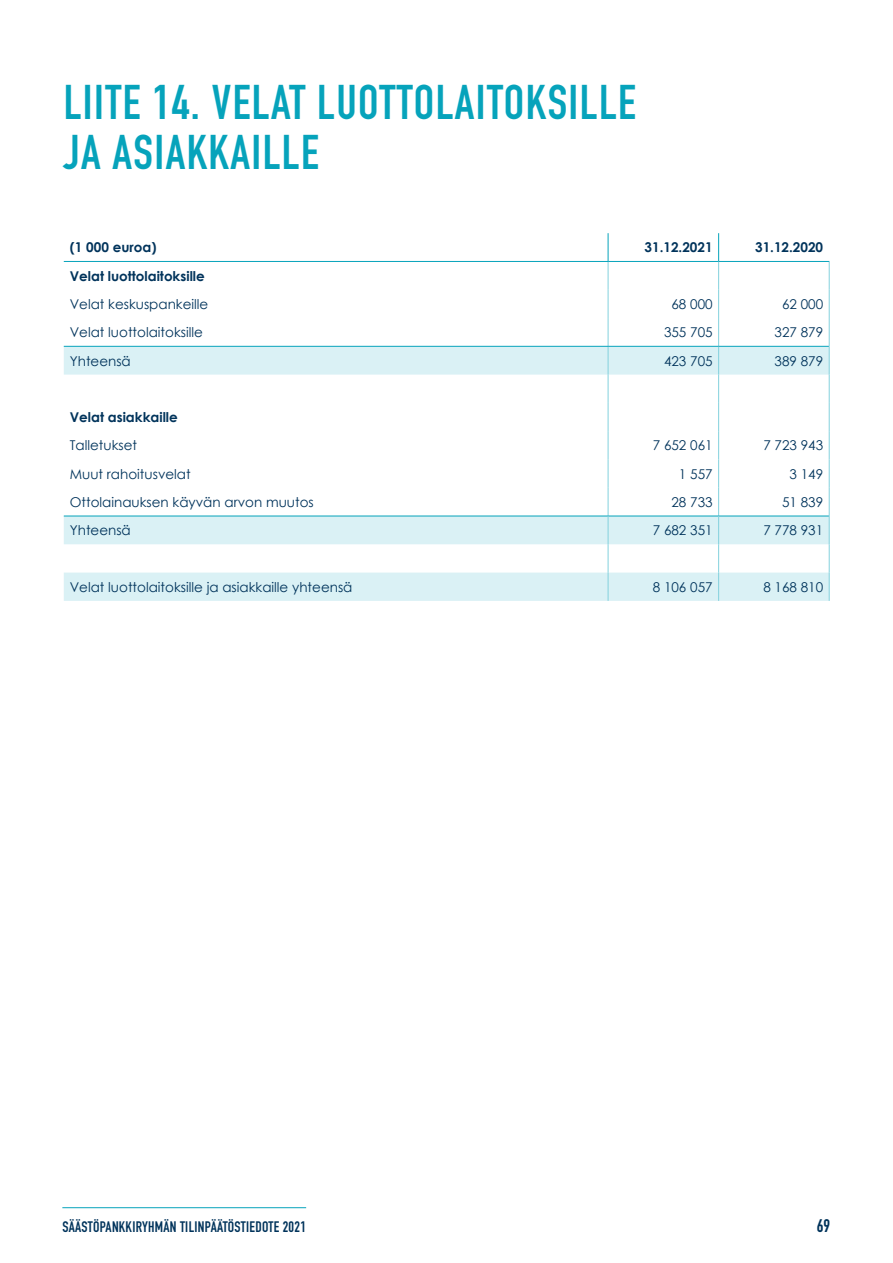
<style>
.page{position:relative;width:893px;height:1263px;background:#fff}
.page>*{position:absolute;margin:0;border:0;box-sizing:border-box;transform-origin:0 0}
.t1{font:700 48px/49.5px "DIN Condensed";letter-spacing:.03em;color:#06a3bb}
.t2{font:700 18px "DIN Condensed";color:#00335b}
.t3{font:700 15px "DIN Condensed";letter-spacing:.02em;color:#00335b}
.t4{font:13.5px "Century Gothic";color:#00335b}
.t5{font:700 13.5px "Century Gothic";color:#00335b}
</style>
<div class="page">
<hr style="left:62px;top:1207px;width:244px;height:1px;background:#06a3bb">
<svg style="left:64px;top:347px;width:765px;height:254px"></svg>
<hr style="left:64px;top:261px;width:544px;height:1px;background:#06a3bb">
<hr style="left:608px;top:261px;width:111px;height:1px;background:#06a3bb">
<hr style="left:719px;top:261px;width:110px;height:1px;background:#06a3bb">
<hr style="left:64px;top:346px;width:544px;height:1px;background:#06a3bb">
<hr style="left:608px;top:346px;width:111px;height:1px;background:#06a3bb">
<hr style="left:719px;top:346px;width:110px;height:1px;background:#06a3bb">
<hr style="left:64px;top:516px;width:544px;height:1px;background:#06a3bb">
<hr style="left:608px;top:516px;width:111px;height:1px;background:#06a3bb">
<hr style="left:719px;top:516px;width:110px;height:1px;background:#06a3bb">
<svg style="left:608px;top:233px;width:1px;height:368px"></svg>
<svg style="left:718px;top:233px;width:1px;height:368px"></svg>
<svg style="left:829px;top:262px;width:1px;height:339px"></svg>
<h1 class="t1" style="left:64px;top:77px;width:574px">LIITE 14. VELAT LUOTTOLAITOKSILLE<br>JA ASIAKKAILLE</h1>
<p class="t5" style="left:70px;top:237px;width:88px">(1 000 euroa)</p>
<p class="t5" style="left:645px;top:237px;width:70px">31.12.2021</p>
<p class="t5" style="left:755px;top:237px;width:70px">31.12.2020</p>
<p class="t5" style="left:70px;top:265px;width:136px">Velat luottolaitoksille</p>
<p class="t4" style="left:70px;top:295px;width:140px">Velat keskuspankeille</p>
<p class="t4" style="left:671px;top:295px;width:43px">68 000</p>
<p class="t4" style="left:782px;top:295px;width:43px">62 000</p>
<p class="t4" style="left:70px;top:323px;width:135px">Velat luottolaitoksille</p>
<p class="t4" style="left:664px;top:323px;width:50px">355 705</p>
<p class="t4" style="left:775px;top:323px;width:50px">327 879</p>
<p class="t4" style="left:70px;top:351px;width:63px">Yhteensä</p>
<p class="t4" style="left:664px;top:351px;width:50px">423 705</p>
<p class="t4" style="left:775px;top:351px;width:50px">389 879</p>
<p class="t5" style="left:70px;top:407px;width:109px">Velat asiakkaille</p>
<p class="t4" style="left:70px;top:436px;width:69px">Talletukset</p>
<p class="t4" style="left:653px;top:436px;width:61px">7 652 061</p>
<p class="t4" style="left:763px;top:436px;width:61px">7 723 943</p>
<p class="t4" style="left:70px;top:464px;width:122px">Muut rahoitusvelat</p>
<p class="t4" style="left:679px;top:464px;width:35px">1 557</p>
<p class="t4" style="left:789px;top:464px;width:35px">3 149</p>
<p class="t4" style="left:70px;top:493px;width:245px">Ottolainauksen käyvän arvon muutos</p>
<p class="t4" style="left:671px;top:493px;width:43px">28 733</p>
<p class="t4" style="left:782px;top:493px;width:43px">51 839</p>
<p class="t4" style="left:70px;top:521px;width:63px">Yhteensä</p>
<p class="t4" style="left:653px;top:521px;width:61px">7 682 351</p>
<p class="t4" style="left:763px;top:521px;width:61px">7 778 931</p>
<p class="t4" style="left:70px;top:577px;width:284px">Velat luottolaitoksille ja asiakkaille yhteensä</p>
<p class="t4" style="left:653px;top:577px;width:61px">8 106 057</p>
<p class="t4" style="left:763px;top:577px;width:61px">8 168 810</p>
<p class="t3" style="left:62px;top:1217px;width:245px">SÄÄSTÖPANKKIRYHMÄN TILINPÄÄTÖSTIEDOTE 2021</p>
<h2 class="t2" style="left:817px;top:1214px;width:15px">69</h2>
</div>
